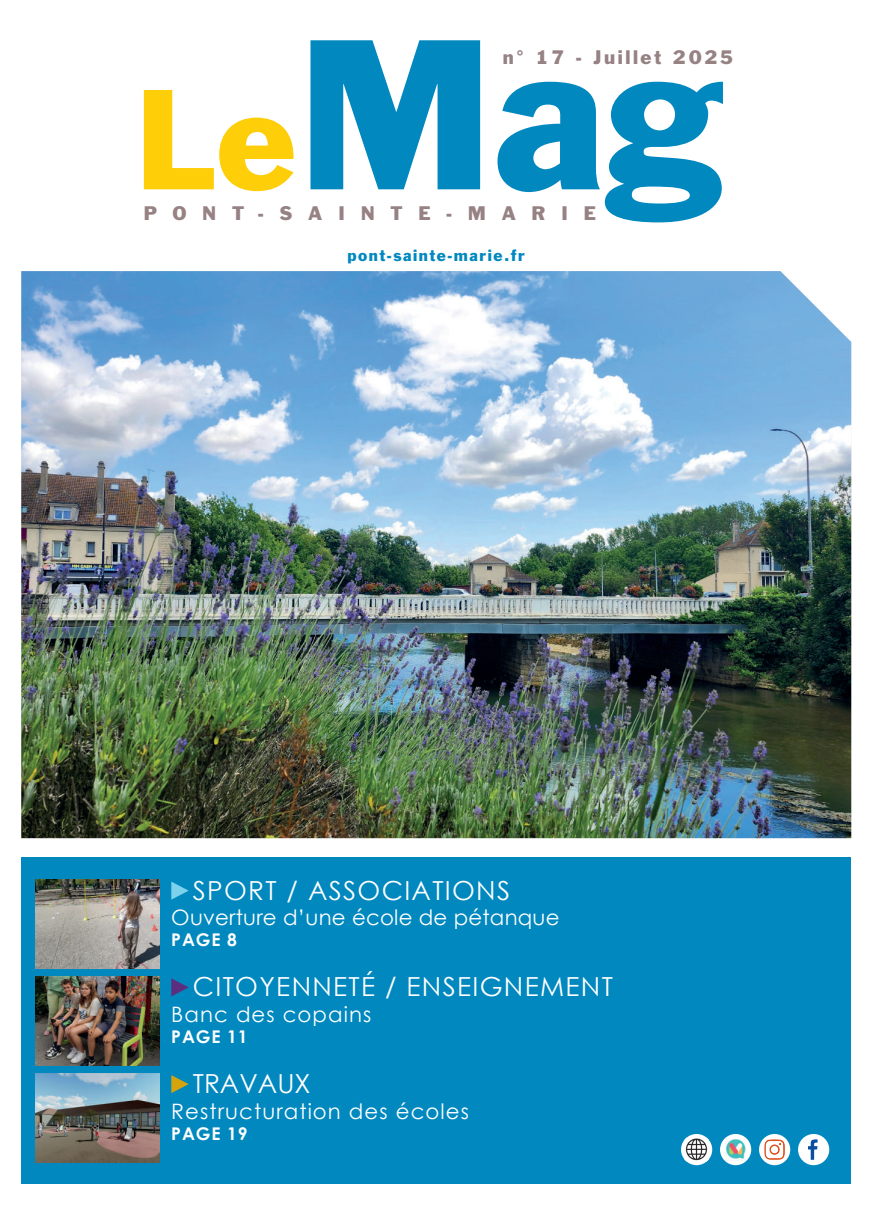
<style>
.page{position:relative;width:869px;height:1205px;background:#fff}
.page>*{position:absolute;margin:0;border:0;box-sizing:border-box;transform-origin:0 0}
.t1{font:197.12px "Franklin Gothic";color:#0088bf}
.t2{font:131.38px "Franklin Gothic";color:#fece08}
.t3{font:26.25px "Century Gothic";letter-spacing:.05em;color:#fff}
.t4{font:26.25px "Century Gothic";color:#fff}
.t5{font:21.25px "Century Gothic";letter-spacing:.05em;color:#fff}
.t6{font:21.25px "Century Gothic";letter-spacing:.01em;color:#fff}
.t7{font:18.12px "Franklin Gothic";letter-spacing:.86em;color:#968183}
.t8{font:18.12px "Franklin Gothic";letter-spacing:.14em;color:#968183}
.t9{font:700 17.5px "Century Gothic";letter-spacing:.05em;color:#fff}
.t10{font:15px "Franklin Gothic";letter-spacing:.1em;color:#0088bf}
</style>
<div class="page">
<img style="left:21px;top:271px;width:829px;height:567px">
<div style="left:21px;top:857px;width:829px;height:326px;background:#0088bf"></div>
<img style="left:35px;top:880px;width:124px;height:88px">
<img style="left:35px;top:977px;width:124px;height:88px">
<img style="left:35px;top:1073px;width:124px;height:89px">
<svg style="left:171px;top:881px;width:18px;height:18px"></svg>
<svg style="left:171px;top:1075px;width:18px;height:18px"></svg>
<svg style="left:171px;top:978px;width:18px;height:18px"></svg>
<svg style="left:680px;top:1134px;width:31px;height:31px"></svg>
<img style="left:684px;top:1137px;width:24px;height:24px">
<svg style="left:719px;top:1134px;width:31px;height:31px"></svg>
<img style="left:725px;top:1138px;width:20px;height:22px">
<svg style="left:758px;top:1134px;width:31px;height:31px"></svg>
<img style="left:764px;top:1139px;width:16px;height:21px">
<div style="left:797px;top:1134px;width:31px;height:31px;background:#fff;border-radius:50%"></div>
<img style="left:808px;top:1139px;width:9px;height:21px">
<h1 class="t1" style="left:296px;top:-11px;width:429px">Mag</h1>
<p class="t8" style="left:502px;top:46px;width:232px">n° 17 - Juillet 2025</p>
<h2 class="t2" style="left:136px;top:56px;width:162px">Le</h2>
<p class="t7" style="left:144px;top:202px;width:453px">PONT-SAINTE-MARIE</p>
<p class="t10" style="left:347px;top:246px;width:179px">pont-sainte-marie.fr</p>
<p class="t3" style="left:193px;top:872px;width:318px">SPORT / ASSOCIATIONS</p>
<p class="t6" style="left:171px;top:902px;width:389px">Ouverture d’une école de pétanque</p>
<p class="t9" style="left:171px;top:929px;width:67px">PAGE 8</p>
<p class="t3" style="left:193px;top:968px;width:421px">CITOYENNETÉ / ENSEIGNEMENT</p>
<p class="t5" style="left:171px;top:999px;width:201px">Banc des copains</p>
<p class="t9" style="left:171px;top:1025px;width:78px">PAGE 11</p>
<p class="t4" style="left:193px;top:1065px;width:119px">TRAVAUX</p>
<p class="t5" style="left:171px;top:1096px;width:299px">Restructuration des écoles</p>
<p class="t9" style="left:171px;top:1122px;width:78px">PAGE 19</p>
</div>
